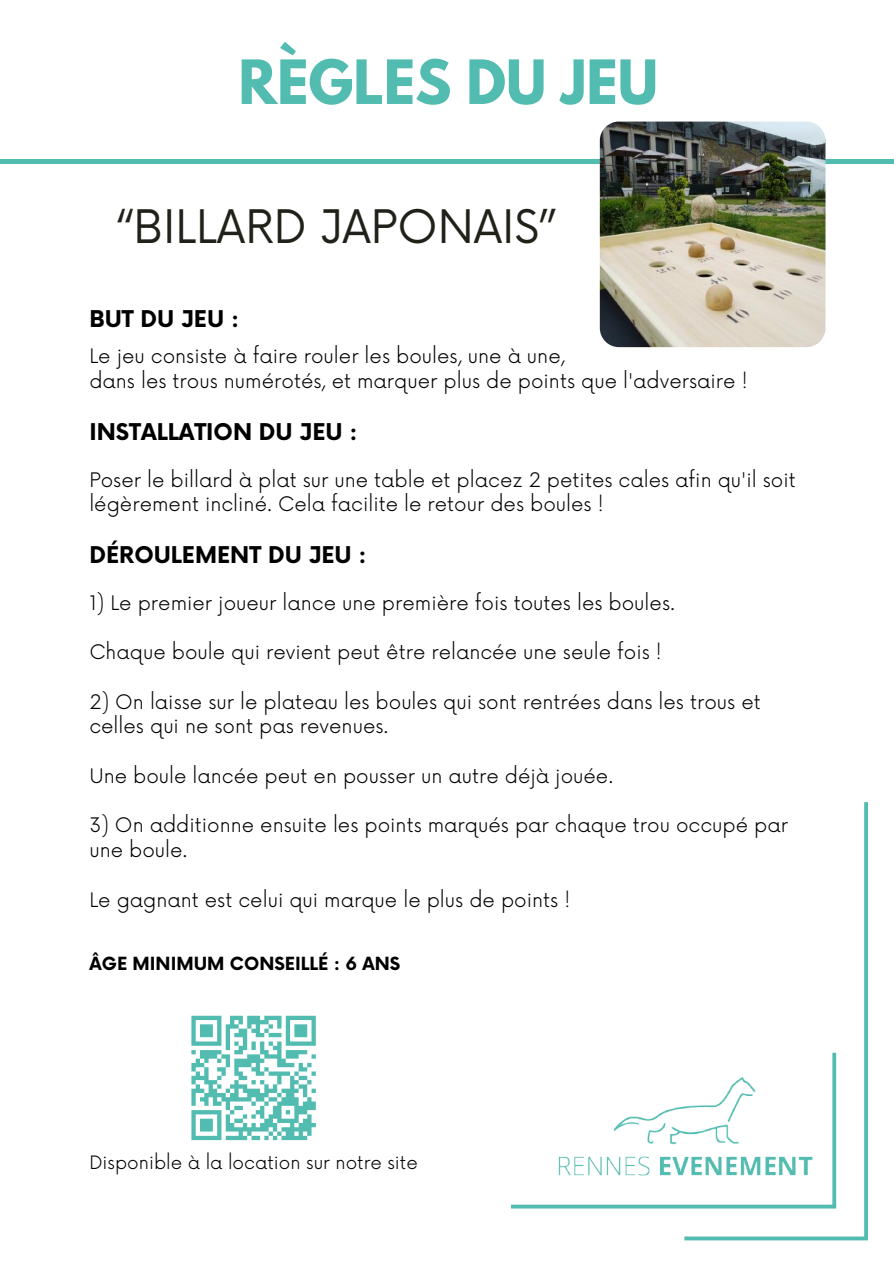
<style>
.page{position:relative;width:894px;height:1264px;background:#fff}
.page>*{position:absolute;margin:0;border:0;box-sizing:border-box;transform-origin:0 0}
.t1{font:700 54px "League Spartan";color:#53bcb0}
.t2{font:45px "Now";color:#202219}
.t3{font:700 22.5px "Now";color:#000}
.t4{font:300 19.5px/24.8px "Now";color:#000}
.t5{font:300 18px "Now";color:#000}
.t6{font:700 17.7px "Now";color:#000}
</style>
<div class="page">
<svg style="left:684px;top:802px;width:183px;height:438px"></svg>
<svg style="left:511px;top:1052px;width:324px;height:156px"></svg>
<img style="left:556px;top:1077px;width:256px;height:105px">
<div style="left:0;top:159px;width:893px;height:5px;background:#53bcb0"></div>
<img style="left:599px;top:122px;width:226px;height:225px;border-radius:19px">
<svg style="left:191px;top:1015px;width:125px;height:126px"></svg>
<h1 class="t1" style="left:238px;top:55px;width:421px">RÈGLES DU JEU</h1>
<h2 class="t2" style="left:116px;top:201px;width:442px">“BILLARD JAPONAIS”</h2>
<p class="t3" style="left:89px;top:307px;width:151px">BUT DU JEU :</p>
<p class="t4" style="left:89px;top:344px;width:659px">Le jeu consiste à faire rouler les boules, une à une,<br>dans les trous numérotés, et marquer plus de points que l'adversaire !</p>
<p class="t3" style="left:89px;top:419px;width:269px">INSTALLATION DU JEU :</p>
<p class="t4" style="left:89px;top:468px;width:707px">Poser le billard à plat sur une table et placez 2 petites cales afin qu'il soit légèrement incliné. Cela facilite le retour des boules !</p>
<p class="t3" style="left:89px;top:542px;width:278px">DÉROULEMENT DU JEU :</p>
<p class="t4" style="left:89px;top:591px;width:587px">1) Le premier joueur lance une première fois toutes les boules.</p>
<p class="t4" style="left:89px;top:640px;width:573px">Chaque boule qui revient peut être relancée une seule fois !</p>
<p class="t4" style="left:89px;top:690px;width:672px">2) On laisse sur le plateau les boules qui sont rentrées dans les trous et celles qui ne sont pas revenues.</p>
<p class="t4" style="left:89px;top:764px;width:525px">Une boule lancée peut en pousser un autre déjà jouée.</p>
<p class="t4" style="left:89px;top:814px;width:700px">3) On additionne ensuite les points marqués par chaque trou occupé par une boule.</p>
<p class="t4" style="left:89px;top:888px;width:482px">Le gagnant est celui qui marque le plus de points !</p>
<p class="t6" style="left:89px;top:953px;width:312px">ÂGE MINIMUM CONSEILLÉ : 6 ANS</p>
<p class="t5" style="left:89px;top:1152px;width:330px">Disponible à la location sur notre site</p>
</div>
